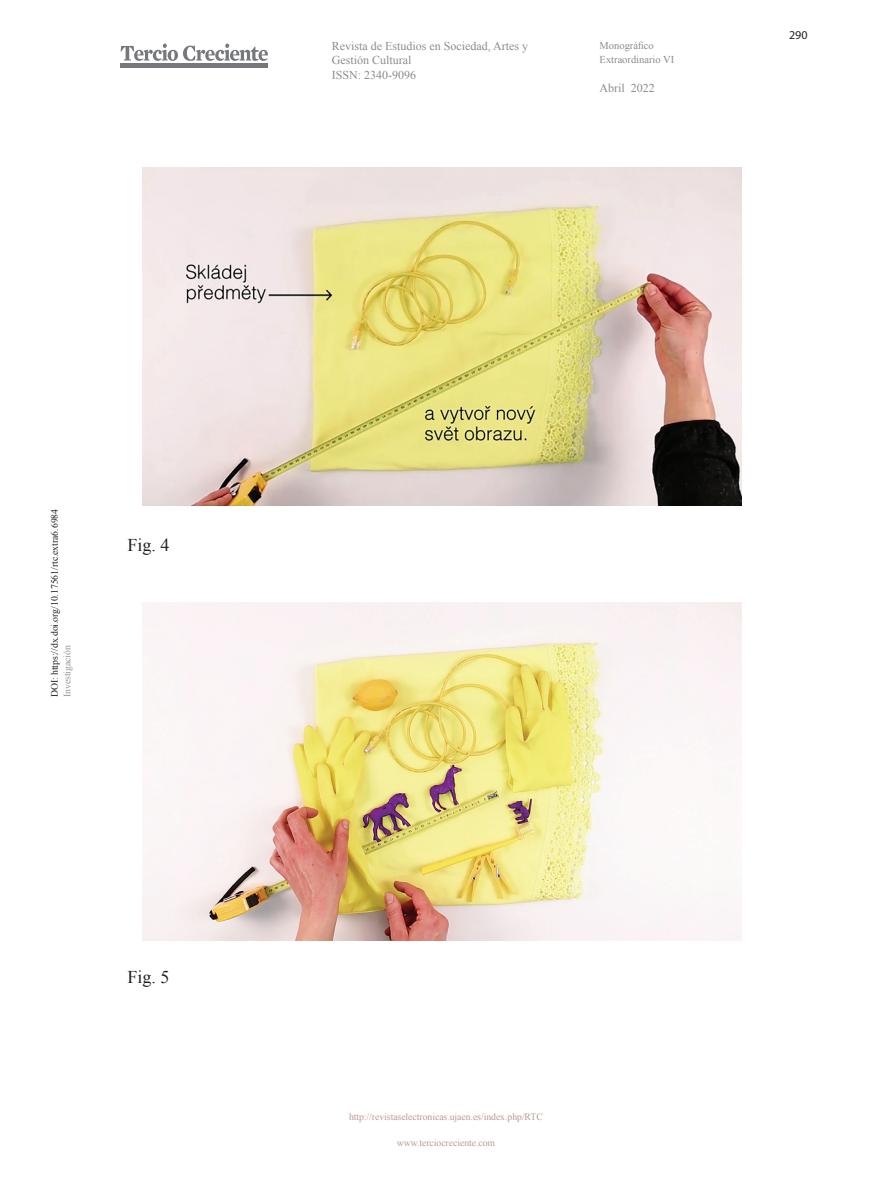
<style>
.page{position:relative;width:893px;height:1191px;background:#fff}
.page>*{position:absolute;margin:0;border:0;box-sizing:border-box;transform-origin:0 0}
.t1{font:18px "Times New Roman";color:#231f20}
.t2{font:12px/14.4px "Times New Roman";color:#8a8c8f}
.t3{font:12px "Myriad Pro";color:#231f20}
.t4{font:10.5px/14.4px "Times New Roman";color:#8a8c8f}
.t5{font:9.75px "Times New Roman";letter-spacing:-.005em;color:#ba9992}
.t6{font:9.75px "Times New Roman";letter-spacing:-.005em;color:#231f20}
.t7{font:9.75px "Times New Roman";letter-spacing:-.005em;color:#939598}
</style>
<div class="page">
<svg style="left:121px;top:44px;width:147px;height:17px"></svg>
<hr style="left:121px;top:64px;width:147px;height:4px;background:#76787b">
<img style="left:142px;top:168px;width:600px;height:338px">
<img style="left:142px;top:603px;width:600px;height:337px">
<p class="t2" style="left:332px;top:38px;width:198px">Revista de Estudios en Sociedad, Artes y<br>Gestión Cultural<br>ISSN: 2340-9096</p>
<p class="t4" style="left:600px;top:38px;width:76px">Monográfico<br>Extraordinario VI</p>
<p class="t2" style="left:600px;top:81px;width:57px">Abril 2022</p>
<p class="t3" style="left:789px;top:27px;width:20px">290</p>
<p class="t6" style="left:48px;top:697px;width:190px;rotate:-90deg">DOI: https://dx.doi.org/10.17561/rtc.extra6.6984</p>
<p class="t7" style="left:61px;top:697px;width:53px;rotate:-90deg">Investigación</p>
<p class="t1" style="left:128px;top:532px;width:44px">Fig. 4</p>
<p class="t1" style="left:128px;top:964px;width:44px">Fig. 5</p>
<p class="t5" style="left:349px;top:1110px;width:195px">http://revistaselectronicas.ujaen.es/index.php/RTC</p>
<p class="t5" style="left:397px;top:1136px;width:100px">www.terciocreciente.com</p>
</div>
